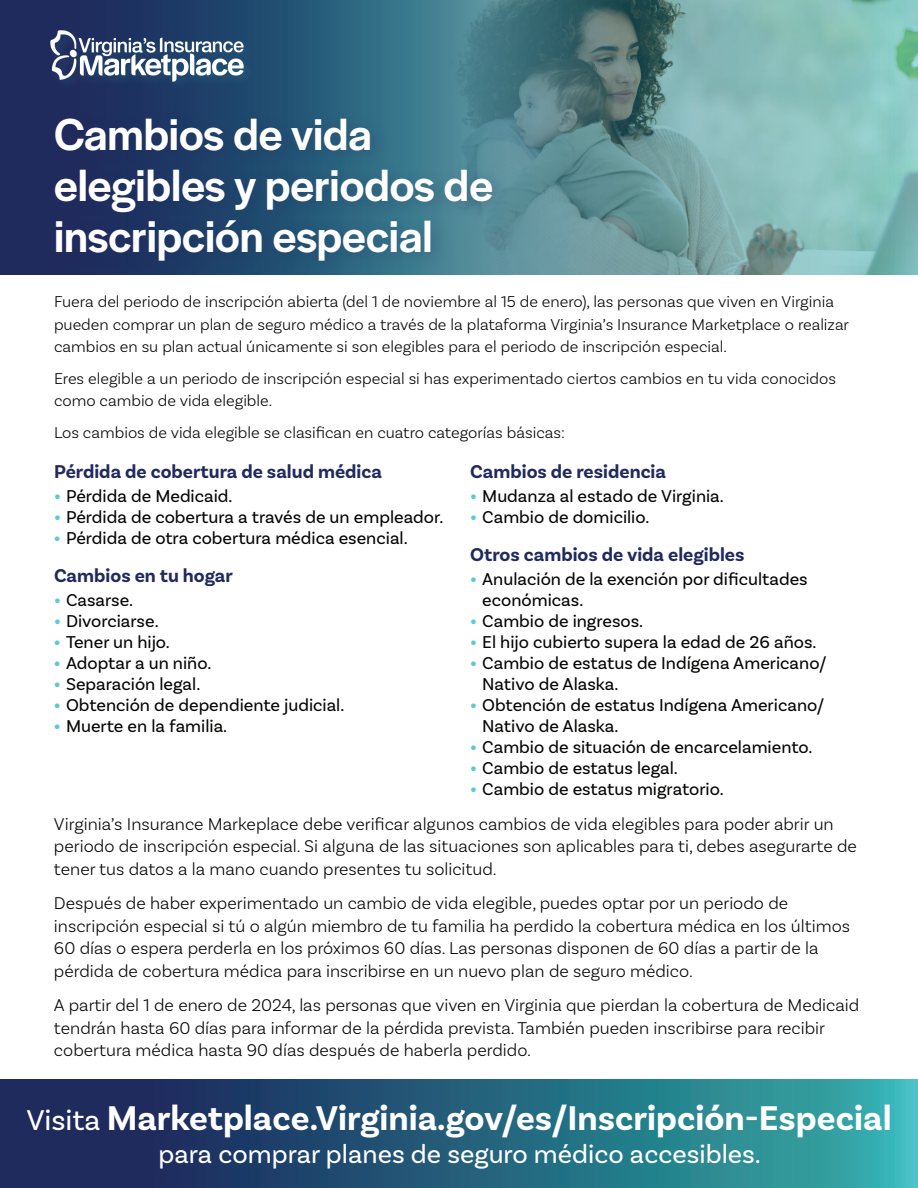
<style>
.page{position:relative;width:918px;height:1188px;background:#fff}
.page>*{position:absolute;margin:0;border:0;box-sizing:border-box;transform-origin:0 0}
.t1{font:500 46.5px/51px "Halyard Display";color:#fff}
.t2{font:700 36px "Basic Sans";color:#fff}
.t3{font:27px "Basic Sans";color:#fff}
.t4{font:700 19.5px "Basic Sans";color:#202a5d}
.t5{font:300 18px/22.5px "Basic Sans";color:#040503}
.t6{font:18px/21px "Basic Sans";color:#040503}
.t7{font:300 16.5px/22.5px "Basic Sans";color:#040503}
.s1{font-weight:700;color:#5fc8d3}
.s2{font-weight:400}
.s3{font-weight:400;font-size:30px}
</style>
<div class="page">
<svg style="left:0;top:0;width:918px;height:274px;background:#5e8b95"></svg>
<svg style="left:0;top:1080px;width:918px;height:108px;background:#25617c"></svg>
<div style="left:46px;top:108px;width:463px;height:169px;background:#202a5d;opacity:.3"></div>
<div style="left:47px;top:26px;width:208px;height:67px;background:#329999;opacity:.25"></div>
<img style="left:44px;top:22px;width:205px;height:68px">
<h1 class="t1" style="left:54px;top:106px;width:441px">Cambios de vida elegibles y periodos de inscripción especial</h1>
<p class="t7" style="left:54px;top:290px;width:797px">Fuera del periodo de inscripción abierta (del 1 de noviembre al 15 de enero), las personas que viven en Virginia pueden comprar un plan de seguro médico a través de la plataforma Virginia’s Insurance Marketplace o realizar cambios en su plan actual únicamente si son elegibles para el periodo de inscripción especial.</p>
<p class="t7" style="left:54px;top:367px;width:783px">Eres elegible a un periodo de inscripción especial si has experimentado ciertos cambios en tu vida conocidos como cambio de vida elegible.</p>
<p class="t7" style="left:54px;top:421px;width:512px">Los cambios de vida elegible se clasifican en cuatro categorías básicas:</p>
<p class="t4" style="left:54px;top:460px;width:329px">Pérdida de cobertura de salud médica</p>
<p class="t6" style="left:54px;top:485px;width:180px"><span class="s1">•</span> Pérdida de Medicaid.</p>
<p class="t6" style="left:54px;top:506px;width:391px"><span class="s1">•</span> Pérdida de cobertura a través de un empleador.</p>
<p class="t6" style="left:54px;top:527px;width:355px"><span class="s1">•</span> Pérdida de otra cobertura médica esencial.</p>
<p class="t4" style="left:54px;top:563px;width:180px">Cambios en tu hogar</p>
<p class="t6" style="left:54px;top:589px;width:81px"><span class="s1">•</span> Casarse.</p>
<p class="t6" style="left:54px;top:610px;width:106px"><span class="s1">•</span> Divorciarse.</p>
<p class="t6" style="left:54px;top:631px;width:117px"><span class="s1">•</span> Tener un hijo.</p>
<p class="t6" style="left:54px;top:652px;width:159px"><span class="s1">•</span> Adoptar a un niño.</p>
<p class="t6" style="left:54px;top:673px;width:148px"><span class="s1">•</span> Separación legal.</p>
<p class="t6" style="left:54px;top:694px;width:292px"><span class="s1">•</span> Obtención de dependiente judicial.</p>
<p class="t6" style="left:54px;top:715px;width:175px"><span class="s1">•</span> Muerte en la familia.</p>
<p class="t4" style="left:470px;top:460px;width:197px">Cambios de residencia</p>
<p class="t6" style="left:470px;top:485px;width:255px"><span class="s1">•</span> Mudanza al estado de Virginia.</p>
<p class="t6" style="left:470px;top:506px;width:181px"><span class="s1">•</span> Cambio de domicilio.</p>
<p class="t4" style="left:470px;top:542px;width:276px">Otros cambios de vida elegibles</p>
<p class="t6" style="left:482px;top:568px;width:327px;text-indent:-12px"><span class="s1">•</span> Anulación de la exención por dificultades económicas.</p>
<p class="t6" style="left:470px;top:610px;width:174px"><span class="s1">•</span> Cambio de ingresos.</p>
<p class="t6" style="left:470px;top:631px;width:348px"><span class="s1">•</span> El hijo cubierto supera la edad de 26 años.</p>
<p class="t6" style="left:482px;top:652px;width:346px;text-indent:-12px"><span class="s1">•</span> Cambio de estatus de Indígena Americano/<br>Nativo de Alaska.</p>
<p class="t6" style="left:482px;top:694px;width:344px;text-indent:-12px"><span class="s1">•</span> Obtención de estatus Indígena Americano/<br>Nativo de Alaska.</p>
<p class="t6" style="left:470px;top:736px;width:344px"><span class="s1">•</span> Cambio de situación de encarcelamiento.</p>
<p class="t6" style="left:470px;top:757px;width:209px"><span class="s1">•</span> Cambio de estatus legal.</p>
<p class="t5" style="left:54px;top:771px;width:781px;line-height:34.8px;text-indent:416px"><span class="s1">•</span> <span class="s2">Cambio de estatus migratorio.<br></span>Virginia’s Insurance Markeplace debe verificar algunos cambios de vida elegibles para poder abrir un</p>
<p class="t5" style="left:54px;top:835px;width:804px">periodo de inscripción especial. Si alguna de las situaciones son aplicables para ti, debes asegurarte de tener tus datos a la mano cuando presentes tu solicitud.</p>
<p class="t5" style="left:54px;top:892px;width:798px">Después de haber experimentado un cambio de vida elegible, puedes optar por un periodo de inscripción especial si tú o algún miembro de tu familia ha perdido la cobertura médica en los últimos 60 días o espera perderla en los próximos 60 días. Las personas disponen de 60 días a partir de la pérdida de cobertura médica para inscribirse en un nuevo plan de seguro médico.</p>
<p class="t5" style="left:54px;top:994px;width:807px">A partir del 1 de enero de 2024, las personas que viven en Virginia que pierdan la cobertura de Medicaid tendrán hasta 60 días para informar de la pérdida prevista. También pueden inscribirse para recibir cobertura médica hasta 90 días después de haberla perdido.</p>
<h2 class="t2" style="left:26px;top:1096px;width:867px"><span class="s3">Visita</span> Marketplace.Virginia.gov/es/Inscripción-Especial</h2>
<h3 class="t3" style="left:158px;top:1138px;width:604px">para comprar planes de seguro médico accesibles.</h3>
</div>
